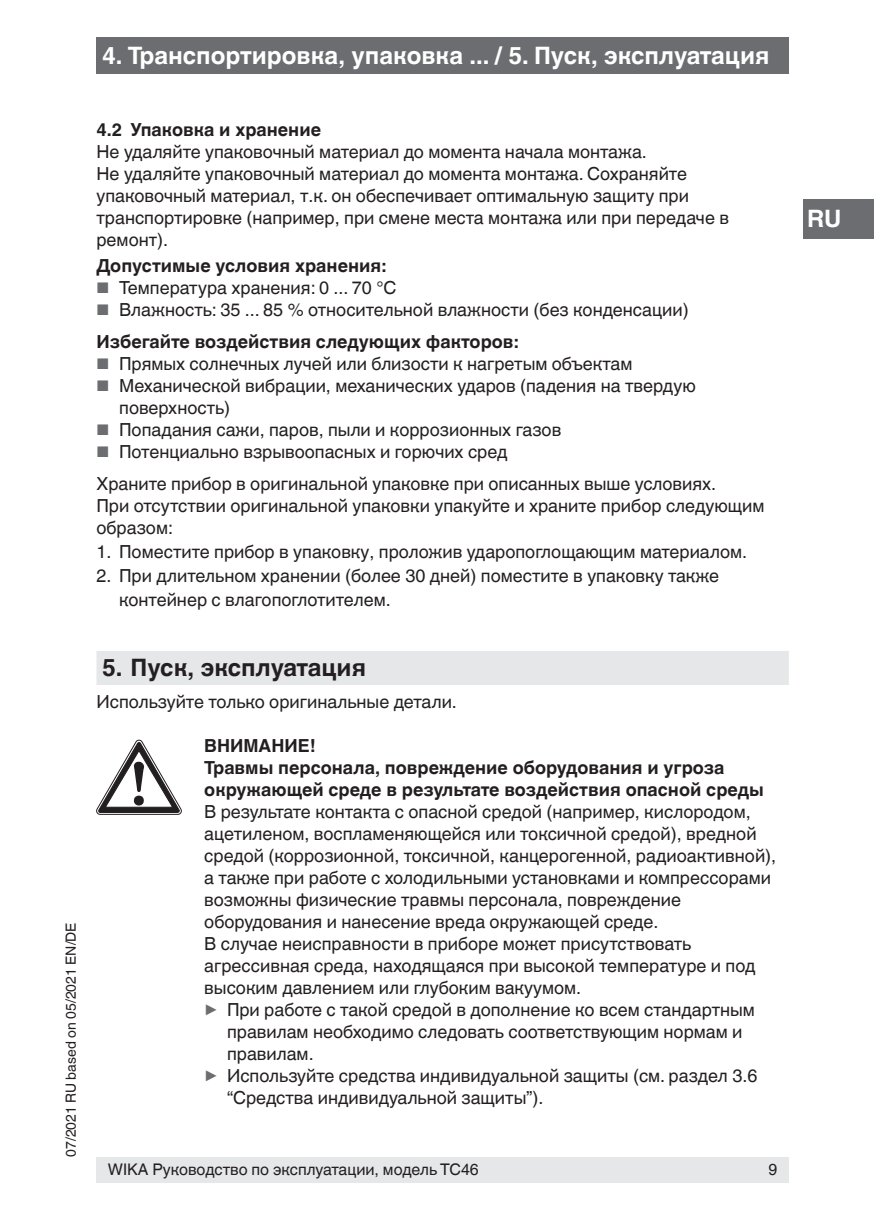
<style>
.page{position:relative;width:874px;height:1225px;background:#fff}
.page>*{position:absolute;margin:0;border:0;box-sizing:border-box;transform-origin:0 0}
.t1{font:700 24px "Helvetica World";color:#fff}
.t2{font:700 24px "Helvetica World";color:#231f20}
.t3{font:18px/22px "Helvetica World";color:#231f20}
.t4{font:700 18px/21.6px "Helvetica World";color:#231f20}
.t5{font:16px "Helvetica World";color:#231f20}
.t6{font:14px "Helvetica World";color:#231f20}
.s1{font-size:15.4px;color:#6c6d70}
.s2{font-weight:700}
.s3{font-size:17.8px;color:#6c6d70}
</style>
<div class="page">
<div style="left:96px;top:1157px;width:692px;height:25px;background:#e6e7e9"></div>
<div style="left:96px;top:37px;width:692px;height:37px;background:#6c6d70"></div>
<div style="left:802px;top:199px;width:71px;height:39px;background:#6c6d70"></div>
<div style="left:96px;top:651px;width:692px;height:34px;background:#e6e7e9"></div>
<svg style="left:96px;top:740px;width:85px;height:74px"></svg>
<h1 class="t1" style="left:102px;top:42px;width:668px">4. Транспортировка, упаковка ... / 5. Пуск, эксплуатация</h1>
<p class="t6" style="left:63px;top:1157px;width:236px;rotate:-90deg">07/2021 RU based on 05/2021 EN/DE</p>
<p class="t4" style="left:96px;top:119px;width:226px">4.2 Упаковка и хранение</p>
<p class="t3" style="left:96px;top:141px;width:633px">Не удаляйте упаковочный материал до момента начала монтажа.<br>Не удаляйте упаковочный материал до момента монтажа. Сохраняйте упаковочный материал, т.к. он обеспечивает оптимальную защиту при транспортировке (например, при смене места монтажа или при передаче в ремонт).</p>
<p class="t4" style="left:96px;top:255px;width:291px">Допустимые условия хранения:</p>
<p class="t3" style="left:96px;top:277px;width:301px"><span class="s1">■</span> Температура хранения: 0 ... 70 °C</p>
<p class="t3" style="left:96px;top:294px;width:593px;line-height:32px"><span class="s1">■</span> Влажность: 35 ... 85 % относительной влажности (без конденсации)<br><span class="s2">Избегайте воздействия следующих факторов:</span></p>
<p class="t3" style="left:96px;top:353px;width:537px"><span class="s1">■</span> Прямых солнечных лучей или близости к нагретым объектам</p>
<p class="t3" style="left:119px;top:375px;width:578px;text-indent:-23px"><span class="s1">■</span> Механической вибрации, механических ударов (падения на твердую поверхность)</p>
<p class="t3" style="left:96px;top:419px;width:466px"><span class="s1">■</span> Попадания сажи, паров, пыли и коррозионных газов</p>
<p class="t3" style="left:96px;top:436px;width:621px;line-height:32px"><span class="s1">■</span> Потенциально взрывоопасных и горючих сред<br>Храните прибор в оригинальной упаковке при описанных выше условиях.</p>
<p class="t3" style="left:96px;top:495px;width:669px">При отсутствии оригинальной упаковки упакуйте и храните прибор следующим образом:</p>
<p class="t3" style="left:96px;top:541px;width:651px">1. Поместите прибор в упаковку, проложив ударопоглощающим материалом.</p>
<p class="t3" style="left:119px;top:564px;width:601px;line-height:24px;text-indent:-23px">2. При длительном хранении (более 30 дней) поместите в упаковку также контейнер с влагопоглотителем.</p>
<h1 class="t2" style="left:102px;top:654px;width:265px">5. Пуск, эксплуатация</h1>
<p class="t3" style="left:96px;top:691px;width:362px">Используйте только оригинальные детали.</p>
<p class="t4" style="left:204px;top:735px;width:561px">ВНИМАНИЕ!<br>Травмы персонала, повреждение оборудования и угроза окружающей среде в результате воздействия опасной среды</p>
<p class="t3" style="left:204px;top:800px;width:547px">В результате контакта с опасной средой (например, кислородом,</p>
<p class="t3" style="left:204px;top:822px;width:553px">ацетиленом, воспламеняющейся или токсичной средой), вредной</p>
<p class="t3" style="left:204px;top:844px;width:573px">средой (коррозионной, токсичной, канцерогенной, радиоактивной),</p>
<p class="t3" style="left:204px;top:866px;width:568px">а также при работе с холодильными установками и компрессорами</p>
<p class="t3" style="left:204px;top:888px;width:478px">возможны физические травмы персонала, повреждение</p>
<p class="t3" style="left:204px;top:910px;width:455px">оборудования и нанесение вреда окружающей среде.</p>
<p class="t3" style="left:204px;top:932px;width:488px">В случае неисправности в приборе может присутствовать</p>
<p class="t3" style="left:204px;top:954px;width:552px">агрессивная среда, находящаяся при высокой температуре и под</p>
<p class="t3" style="left:204px;top:976px;width:378px">высоким давлением или глубоким вакуумом.</p>
<p class="t3" style="left:204px;top:998px;width:552px"><span class="s3">▶</span> При работе с такой средой в дополнение ко всем стандартным</p>
<p class="t3" style="left:227px;top:1020px;width:517px">правилам необходимо следовать соответствующим нормам и</p>
<p class="t3" style="left:227px;top:1042px;width:88px">правилам.</p>
<p class="t3" style="left:204px;top:1064px;width:554px"><span class="s3">▶</span> Используйте средства индивидуальной защиты (см. раздел 3.6</p>
<p class="t3" style="left:227px;top:1086px;width:318px">“Средства индивидуальной защиты”).</p>
<p class="t5" style="left:108px;top:1160px;width:372px">WIKA Руководство по эксплуатации, модель TC46</p>
<p class="t5" style="left:768px;top:1160px;width:10px">9</p>
<h1 class="t1" style="left:806px;top:205px;width:36px">RU</h1>
</div>
